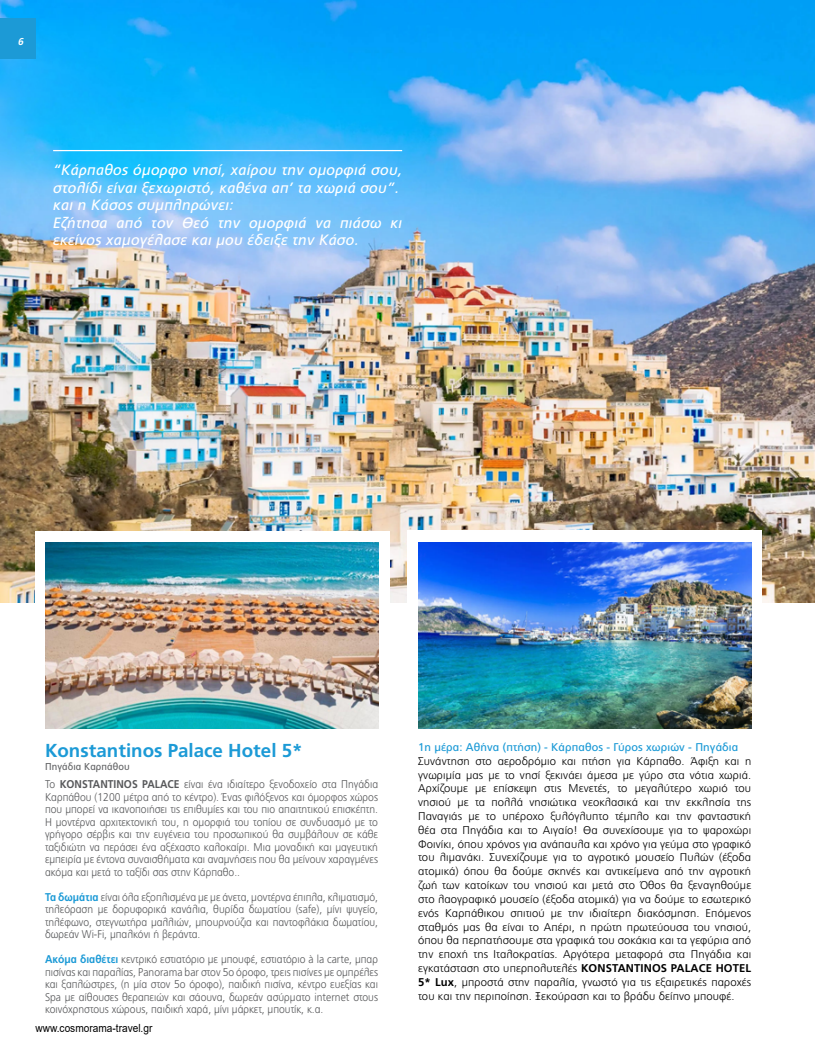
<style>
.page{position:relative;width:815px;height:1063px;background:#fff}
.page>*{position:absolute;margin:0;border:0;box-sizing:border-box;transform-origin:0 0}
.t1{font:700 18.75px "PF Catalog";color:#1c9ad6}
.t2{font:italic 15px/17.5px "PF Catalog";letter-spacing:.02em;color:#fff}
.t3{font:300 11.25px/12.5px "PF Catalog";color:#58595b;text-align:justify;scale:.92 1}
.t4{font:300 11.25px/13.8px "PF Catalog";letter-spacing:.01em;color:#000;text-align:justify}
.t5{font:11.25px "PF Catalog";letter-spacing:.01em;color:#1c9ad6}
.t6{font:11.25px "Arial";color:#000;scale:.9 1}
.t7{font:10px "PF Catalog";letter-spacing:.01em;color:#636466;scale:.95 1}
.t8{font:italic 700 10px "PF Catalog";color:#fff}
.s1{font-weight:700}
.s2{font-weight:700;color:#1c9ad6}
</style>
<div class="page">
<img style="left:0;top:0;width:815px;height:602px">
<hr style="left:53px;top:150px;width:349px;height:1px;background:#fff">
<div style="left:0;top:18px;width:35px;height:40px;background:#1c9ad6"></div>
<div style="left:35px;top:531px;width:355px;height:207px;background:#fff"></div>
<div style="left:407px;top:530px;width:355px;height:187px;background:#fff"></div>
<img style="left:45px;top:542px;width:333px;height:187px">
<img style="left:418px;top:542px;width:333px;height:187px">
<p class="t8" style="left:18px;top:36px;width:9px">6</p>
<h2 class="t2" style="left:53px;top:161px;width:351px">“Κάρπαθος όμορφο νησί, χαίρου την ομορφιά σου, στολίδι είναι ξεχωριστό, καθένα απ’ τα χωριά σου”. και η Κάσος συμπληρώνει:<br>Εζήτησα από τον Θεό την ομορφιά να πιάσω κι εκείνος χαμογέλασε και μου έδειξε την Κάσο.</h2>
<h1 class="t1" style="left:45px;top:739px;width:259px">Konstantinos Palace Hotel 5*</h1>
<p class="t7" style="left:45px;top:761px;width:91px">Πηγάδια Καρπάθου</p>
<p class="t3" style="left:45px;top:778px;width:364px">Το <span class="s1">KONSTANTINOS PALACE</span> είναι ένα ιδιαίτερο ξενοδοχείο στα Πηγάδια Καρπάθου (1200 μέτρα από το κέντρο). Ένας φιλόξενος και όμορφος χώρος που μπορεί να ικανοποιήσει τις επιθυμίες και του πιο απαιτητικού επισκέπτη.<br>Η μοντέρνα αρχιτεκτονική του, η ομορφιά του τοπίου σε συνδυασμό με το γρήγορο σέρβις και την ευγένεια του προσωπικού θα συμβάλουν σε κάθε ταξιδιώτη να περάσει ένα αξέχαστο καλοκαίρι. Μια μοναδική και μαγευτική εμπειρία με έντονα συναισθήματα και αναμνήσεις που θα μείνουν χαραγμένες ακόμα και μετά το ταξίδι σας στην Κάρπαθο..</p>
<p class="t3" style="left:45px;top:891px;width:364px"><span class="s2">Τα δωμάτια</span> είναι όλα εξοπλισμένα με με άνετα, μοντέρνα έπιπλα, κλιματισμό, τηλεόραση με δορυφορικά κανάλια, θυρίδα δωματίου (safe), μίνι ψυγείο, τηλέφωνο, στεγνωτήρα μαλλιών, μπουρνούζια και παντοφλάκια δωματίου, δωρεάν Wi-Fi, μπαλκόνι ή βεράντα.</p>
<p class="t3" style="left:45px;top:953px;width:364px"><span class="s2">Ακόμα διαθέτει</span> κεντρικό εστιατόριο με μπουφέ, εστιατόριο à la carte, μπαρ πισίνας και παραλίας, Panorama bar στον 5ο όροφο, τρεις πισίνες με ομπρέλες και ξαπλώστρες, (η μία στον 5ο όροφο), παιδική πισίνα, κέντρο ευεξίας και Spa με αίθουσες θεραπειών και σάουνα, δωρεάν ασύρματο internet στους κοινόχρηστους χώρους, παιδική χαρά, μίνι μάρκετ, μπουτίκ, κ.α.</p>
<p class="t6" style="left:35px;top:1020px;width:132px">www.cosmorama-travel.gr</p>
<p class="t5" style="left:418px;top:741px;width:322px">1η μέρα: Αθήνα (πτήση) - Κάρπαθος - Γύρος χωριών - Πηγάδια</p>
<p class="t4" style="left:418px;top:754px;width:335px">Συνάντηση στο αεροδρόμιο και πτήση για Κάρπαθο. Άφιξη και η γνωριμία μας με το νησί ξεκινάει άμεσα με γύρο στα νότια χωριά.<br>Αρχίζουμε με επίσκεψη στις Μενετές, το μεγαλύτερο χωριό του νησιού με τα πολλά νησιώτικα νεοκλασικά και την εκκλησία της Παναγιάς με το υπέροχο ξυλόγλυπτο τέμπλο και την φανταστική θέα στα Πηγάδια και το Αιγαίο! Θα συνεχίσουμε για το ψαροχώρι Φοινίκι, όπου χρόνος για ανάπαυλα και χρόνο για γεύμα στο γραφικό του λιμανάκι. Συνεχίζουμε για το αγροτικό μουσείο Πυλών (έξοδα ατομικά) όπου θα δούμε σκηνές και αντικείμενα από την αγροτική ζωή των κατοίκων του νησιού και μετά στο Όθος θα ξεναγηθούμε στο λαογραφικό μουσείο (έξοδα ατομικά) για να δούμε το εσωτερικό ενός Καρπάθικου σπιτιού με την ιδιαίτερη διακόσμηση. Επόμενος σταθμός μας θα είναι το Απέρι, η πρώτη πρωτεύουσα του νησιού, όπου θα περπατήσουμε στα γραφικά του σοκάκια και τα γεφύρια από την εποχή της Ιταλοκρατίας. Αργότερα μεταφορά στα Πηγάδια και εγκατάσταση στο υπερπολυτελές <span class="s1">KONSTANTINOS PALACE HOTEL 5* Lux</span>, μπροστά στην παραλία, γνωστό για τις εξαιρετικές παροχές του και την περιποίηση. Ξεκούραση και το βράδυ δείπνο μπουφέ.</p>
</div>
